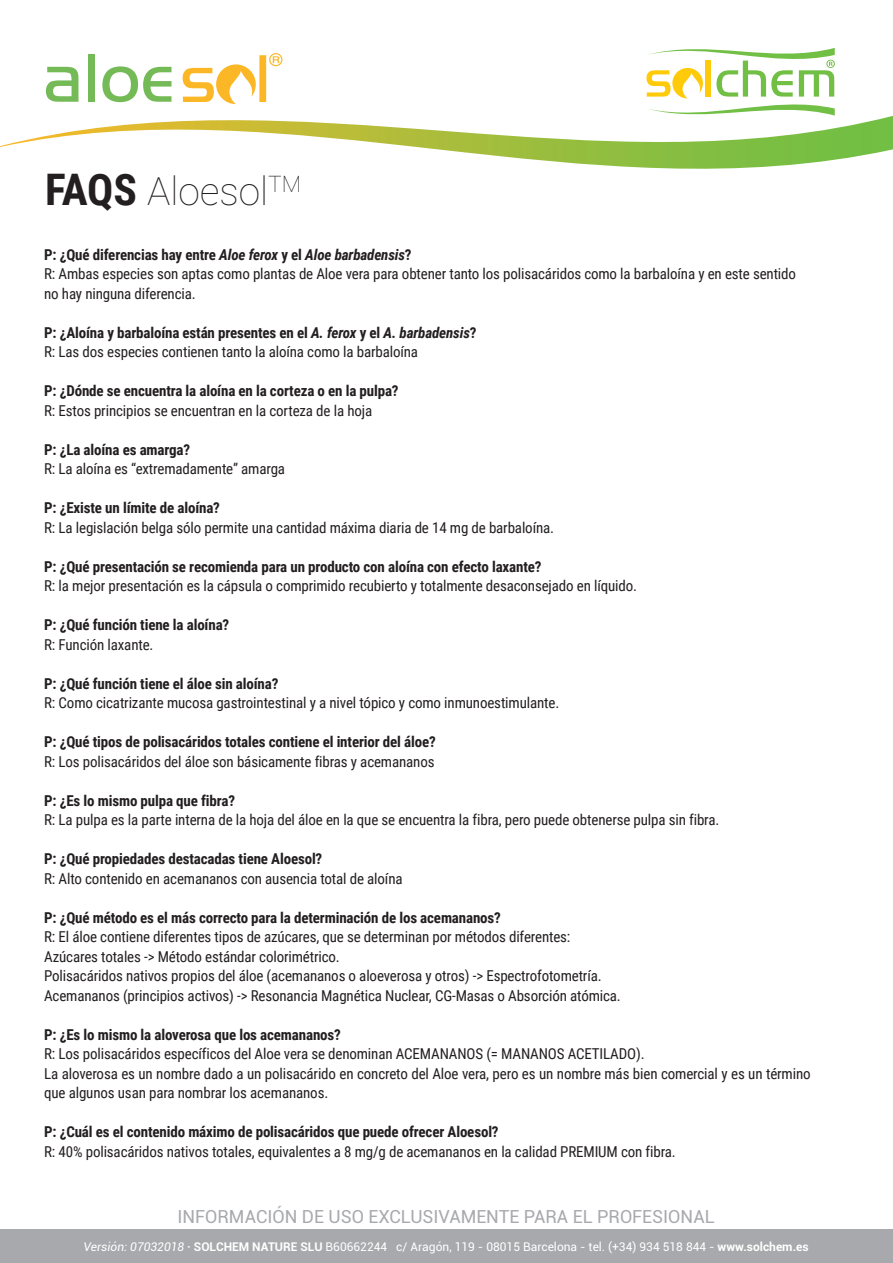
<style>
.page{position:relative;width:893px;height:1263px;background:#fff}
.page>*{position:absolute;margin:0;border:0;box-sizing:border-box;transform-origin:0 0}
.t1{font:100 39px "Roboto";color:#231f20}
.t2{font:18px "Roboto";color:#a8a9ad}
.t3{font:15px/19.5px "Roboto Condensed";letter-spacing:-.01em;color:#231f20}
.t4{font:700 15px "Roboto Condensed";letter-spacing:-.01em;color:#231f20}
.t5{font:12px "Roboto";color:#fff}
.s1{font-family:"Roboto Condensed";font-weight:700;font-size:43.5px}
.s2{font-weight:700}
.s3{font-weight:700;font-style:italic}
.s4{font-style:italic}
</style>
<div class="page">
<svg style="left:646px;top:48px;width:189px;height:60px"></svg>
<div style="left:0;top:1229px;width:893px;height:34px;background:#a8a9ad"></div>
<svg style="left:0;top:108px;width:893px;height:61px"></svg>
<svg style="left:46px;top:67px;width:32px;height:35px"></svg>
<div style="left:88px;top:54px;width:7px;height:48px;background:#74ba57"></div>
<svg style="left:102px;top:66px;width:69px;height:36px"></svg>
<svg style="left:183px;top:53px;width:99px;height:51px"></svg>
<h1 class="t1" style="left:45px;top:164px;width:258px"><span class="s1">FAQS</span> Aloesol<sup>TM</sup></h1>
<p class="t3" style="left:44px;top:244px;width:753px"><span class="s2">P: ¿Qué diferencias hay entre</span> <span class="s3">Aloe ferox</span> <span class="s2">y el</span> <span class="s3">Aloe barbadensis</span><span class="s2">?<br></span>R: Ambas especies son aptas como plantas de Aloe vera para obtener tanto los polisacáridos como la barbaloína y en este sentido no hay ninguna diferencia.</p>
<p class="t3" style="left:44px;top:322px;width:434px"><span class="s2">P: ¿Aloína y barbaloína están presentes en el</span> <span class="s3">A. ferox</span> <span class="s2">y el</span> <span class="s3">A. barbadensis</span><span class="s2">?<br></span>R: Las dos especies contienen tanto la aloína como la barbaloína</p>
<p class="t4" style="left:44px;top:380px;width:356px">P: ¿Dónde se encuentra la aloína en la corteza o en la pulpa?</p>
<p class="t3" style="left:44px;top:400px;width:330px">R: Estos principios se encuentran en la corteza de la hoja</p>
<p class="t4" style="left:44px;top:439px;width:148px">P: ¿La aloína es amarga?</p>
<p class="t3" style="left:44px;top:459px;width:242px">R: La aloína es “extremadamente” amarga</p>
<p class="t4" style="left:44px;top:497px;width:177px">P: ¿Existe un límite de aloína?</p>
<p class="t3" style="left:44px;top:517px;width:511px">R: La legislación belga sólo permite una cantidad máxima diaria de 14 mg de barbaloína.</p>
<p class="t4" style="left:44px;top:556px;width:499px">P: ¿Qué presentación se recomienda para un producto con aloína con efecto laxante?</p>
<p class="t3" style="left:44px;top:576px;width:594px">R: la mejor presentación es la cápsula o comprimido recubierto y totalmente desaconsejado en líquido.</p>
<p class="t4" style="left:44px;top:614px;width:187px">P: ¿Qué función tiene la aloína?</p>
<p class="t3" style="left:44px;top:634px;width:111px">R: Función laxante.</p>
<p class="t4" style="left:44px;top:673px;width:236px">P: ¿Qué función tiene el áloe sin aloína?</p>
<p class="t3" style="left:44px;top:693px;width:517px">R: Como cicatrizante mucosa gastrointestinal y a nivel tópico y como inmunoestimulante.</p>
<p class="t4" style="left:44px;top:731px;width:393px">P: ¿Qué tipos de polisacáridos totales contiene el interior del áloe?</p>
<p class="t3" style="left:44px;top:751px;width:392px">R: Los polisacáridos del áloe son básicamente fibras y acemananos</p>
<p class="t4" style="left:44px;top:790px;width:192px">P: ¿Es lo mismo pulpa que fibra?</p>
<p class="t3" style="left:44px;top:810px;width:677px">R: La pulpa es la parte interna de la hoja del áloe en la que se encuentra la fibra, pero puede obtenerse pulpa sin fibra.</p>
<p class="t4" style="left:44px;top:848px;width:280px">P: ¿Qué propiedades destacadas tiene Aloesol?</p>
<p class="t3" style="left:44px;top:868px;width:360px">R: Alto contenido en acemananos con ausencia total de aloína</p>
<p class="t4" style="left:44px;top:907px;width:458px">P: ¿Qué método es el más correcto para la determinación de los acemananos?</p>
<p class="t3" style="left:44px;top:927px;width:578px">R: El áloe contiene diferentes tipos de azúcares, que se determinan por métodos diferentes:<br>Azúcares totales -&gt; Método estándar colorimétrico.<br>Polisacáridos nativos propios del áloe (acemananos o aloeverosa y otros) -&gt; Espectrofotometría.<br>Acemananos (principios activos) -&gt; Resonancia Magnética Nuclear, CG-Masas o Absorción atómica.</p>
<p class="t4" style="left:44px;top:1024px;width:298px">P: ¿Es lo mismo la aloverosa que los acemananos?</p>
<p class="t3" style="left:44px;top:1044px;width:768px">R: Los polisacáridos específicos del Aloe vera se denominan ACEMANANOS (= MANANOS ACETILADO).<br>La aloverosa es un nombre dado a un polisacárido en concreto del Aloe vera, pero es un nombre más bien comercial y es un término que algunos usan para nombrar los acemananos.</p>
<p class="t4" style="left:44px;top:1121px;width:456px">P: ¿Cuál es el contenido máximo de polisacáridos que puede ofrecer Aloesol?</p>
<p class="t3" style="left:44px;top:1141px;width:633px">R: 40% polisacáridos nativos totales, equivalentes a 8 mg/g de acemananos en la calidad PREMIUM con fibra.</p>
<p class="t2" style="left:177px;top:1204px;width:539px">INFORMACIÓN DE USO EXCLUSIVAMENTE PARA EL PROFESIONAL</p>
<p class="t5" style="left:84px;top:1238px;width:727px"><span class="s4">Versión: 07032018</span> <span class="s2">· SOLCHEM NATURE SLU</span> B60662244 c/ Aragón, 119 - 08015 Barcelona - tel. (+34) 934 518 844 - <span class="s2">www.solchem.es</span></p>
</div>
